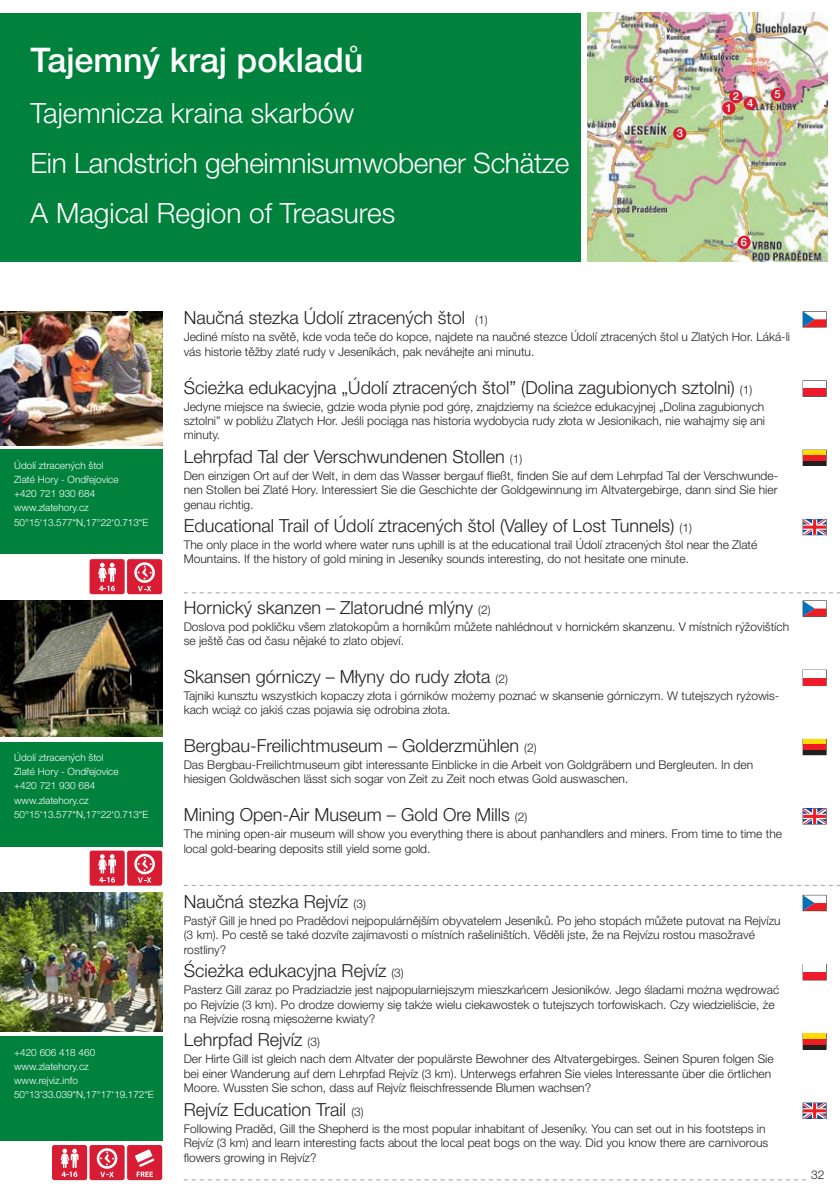
<style>
.page{position:relative;width:840px;height:1191px;background:#fff}
.page>*{position:absolute;margin:0;border:0;box-sizing:border-box;transform-origin:0 0}
.t1{font:500 34px "Helvetica Neue LT Pro";color:#fff}
.t2{font:300 28px/50px "Helvetica Neue LT Pro";letter-spacing:-.01em;color:#fff}
.t3{font:300 18px "Helvetica Neue LT Pro";color:#231f20}
.t4{font:300 12px/14.4px "Helvetica Neue LT Pro";color:#231f20}
.t5{font:500 11.2px "Helvetica Neue LT Pro";color:#fff}
.t6{font:300 10px/14px "Helvetica Neue LT Pro";color:#fff}
.s1{font-size:12px}
</style>
<div class="page">
<div style="left:0;top:13px;width:580px;height:248px;background:#00823d"></div>
<img style="left:587px;top:12px;width:239px;height:249px">
<div style="left:0;top:449px;width:162px;height:105px;background:#00823d"></div>
<div style="left:0;top:742px;width:162px;height:105px;background:#00823d"></div>
<div style="left:0;top:1036px;width:162px;height:105px;background:#00823d"></div>
<div style="left:802px;top:388px;width:23px;height:8px;background:#ee1b2c"></div>
<div style="left:802px;top:450px;width:23px;height:16px;border:1px solid #231f20"></div>
<div style="left:802px;top:460px;width:23px;height:5px;background:#231f20"></div>
<div style="left:802px;top:450px;width:23px;height:5px;background:#ffdc01"></div>
<div style="left:802px;top:455px;width:23px;height:5px;background:#ee1d23"></div>
<svg style="left:802px;top:312px;width:23px;height:15px"></svg>
<svg style="left:802px;top:519px;width:23px;height:16px"></svg>
<svg style="left:184px;top:592px;width:655px;height:1px"></svg>
<div style="left:802px;top:678px;width:23px;height:7px;background:#ee1b2c"></div>
<div style="left:802px;top:739px;width:23px;height:16px;border:1px solid #231f20"></div>
<div style="left:802px;top:749px;width:23px;height:5px;background:#231f20"></div>
<div style="left:802px;top:739px;width:23px;height:5px;background:#ffdc01"></div>
<div style="left:802px;top:744px;width:23px;height:5px;background:#ee1d23"></div>
<svg style="left:802px;top:601px;width:23px;height:15px"></svg>
<svg style="left:802px;top:808px;width:23px;height:16px"></svg>
<svg style="left:184px;top:885px;width:655px;height:1px"></svg>
<div style="left:802px;top:972px;width:23px;height:8px;background:#ee1b2c"></div>
<div style="left:802px;top:1044px;width:23px;height:5px;background:#231f20"></div>
<div style="left:802px;top:1034px;width:23px;height:5px;background:#ffdc01"></div>
<div style="left:802px;top:1039px;width:23px;height:5px;background:#ee1d23"></div>
<svg style="left:802px;top:895px;width:23px;height:15px"></svg>
<svg style="left:802px;top:1103px;width:23px;height:15px"></svg>
<svg style="left:184px;top:1179px;width:621px;height:1px"></svg>
<img style="left:0;top:311px;width:162px;height:135px">
<img style="left:0;top:892px;width:162px;height:139px">
<svg style="left:89px;top:559px;width:73px;height:35px;background:#e04c5e"></svg>
<svg style="left:90px;top:850px;width:72px;height:35px;background:#e04e60"></svg>
<svg style="left:52px;top:1145px;width:110px;height:35px;background:#e04c5e"></svg>
<div style="left:721px;top:101px;width:14px;height:14px;background:#d81c33;border-radius:50%"></div>
<div style="left:743px;top:97px;width:13px;height:13px;background:#d81c33;border-radius:50%"></div>
<div style="left:737px;top:236px;width:13px;height:13px;background:#d81c33;border-radius:50%"></div>
<div style="left:729px;top:90px;width:13px;height:13px;background:#d81c33;border-radius:50%"></div>
<div style="left:672px;top:127px;width:14px;height:13px;background:#d81c33;border-radius:50%"></div>
<div style="left:770px;top:88px;width:13px;height:13px;background:#d81c33;border-radius:50%"></div>
<img style="left:0;top:600px;width:162px;height:136px">
<h1 class="t1" style="left:31px;top:40px;width:334px">Tajemný kraj pokladů</h1>
<h2 class="t2" style="left:31px;top:87px;width:540px">Tajemnicza kraina skarbów<br>Ein Landstrich geheimnisumwobener Schätze<br>A Magical Region of Treasures</h2>
<p class="t5" style="left:676px;top:127px;width:8px">3</p>
<p class="t5" style="left:732px;top:90px;width:8px">2</p>
<p class="t5" style="left:725px;top:101px;width:8px">1</p>
<p class="t5" style="left:746px;top:97px;width:8px">4</p>
<p class="t5" style="left:773px;top:88px;width:8px">5</p>
<p class="t5" style="left:740px;top:235px;width:8px">6</p>
<p class="t6" style="left:14px;top:458px;width:136px">Údolí ztracených štol<br>Zlaté Hory - Ondřejovice<br>+420 721 930 684 www.zlatehory.cz<br>50°15‘13.577“N,17°22‘0.713“E</p>
<p class="t6" style="left:14px;top:750px;width:136px">Údolí ztracených štol<br>Zlaté Hory - Ondřejovice<br>+420 721 930 684 www.zlatehory.cz<br>50°15‘13.577“N,17°22‘0.713“E</p>
<p class="t6" style="left:14px;top:1045px;width:141px">+420 606 418 460 www.zlatehory.cz www.rejviz.info<br>50°13‘33.039“N,17°17‘19.172“E</p>
<h3 class="t3" style="left:184px;top:307px;width:305px">Naučná stezka Údolí ztracených štol <span class="s1">(1)</span></h3>
<p class="t4" style="left:184px;top:329px;width:607px">Jediné místo na světě, kde voda teče do kopce, najdete na naučné stezce Údolí ztracených štol u Zlatých Hor. Láká-li vás historie těžby zlaté rudy v Jeseníkách, pak neváhejte ani minutu.</p>
<h3 class="t3" style="left:184px;top:376px;width:569px">Ścieżka edukacyjna „Údolí ztracených štol” (Dolina zagubionych sztolni) <span class="s1">(1)</span></h3>
<p class="t4" style="left:184px;top:399px;width:582px;text-align:justify">Jedyne miejsce na świecie, gdzie woda płynie pod górę, znajdziemy na ścieżce edukacyjnej „Dolina zagubionych sztolni” w pobliżu Zlatych Hor. Jeśli pociąga nas historia wydobycia rudy złota w Jesionikach, nie wahajmy się ani minuty.</p>
<h3 class="t3" style="left:184px;top:445px;width:340px">Lehrpfad Tal der Verschwundenen Stollen <span class="s1">(1)</span></h3>
<p class="t4" style="left:184px;top:468px;width:595px;text-align:justify">Den einzigen Ort auf der Welt, in dem das Wasser bergauf fließt, finden Sie auf dem Lehrpfad Tal der Verschwunde&shy;nen Stollen bei Zlaté Hory. Interessiert Sie die Geschichte der Goldgewinnung im Altvatergebirge, dann sind Sie hier genau richtig.</p>
<h3 class="t3" style="left:184px;top:514px;width:509px">Educational Trail of Údolí ztracených štol (Valley of Lost Tunnels) <span class="s1">(1)</span></h3>
<p class="t4" style="left:184px;top:537px;width:575px">The only place in the world where water runs uphill is at the educational trail Údolí ztracených štol near the Zlaté<br>Mountains. If the history of gold mining in Jeseníky sounds interesting, do not hesitate one minute.</p>
<h3 class="t3" style="left:184px;top:596px;width:308px">Hornický skanzen – Zlatorudné mlýny <span class="s1">(2)</span></h3>
<p class="t4" style="left:184px;top:619px;width:606px">Doslova pod pokličku všem zlatokopům a horníkům můžete nahlédnout v hornickém skanzenu. V místních rýžovištích se ještě čas od času nějaké to zlato objeví.</p>
<h3 class="t3" style="left:184px;top:665px;width:325px">Skansen górniczy – Młyny do rudy złota <span class="s1">(2)</span></h3>
<p class="t4" style="left:184px;top:688px;width:596px">Tajniki kunsztu wszystkich kopaczy złota i górników możemy poznać w skansenie górniczym. W tutejszych ryżowis&shy;kach wciąż co jakiś czas pojawia się odrobina złota.</p>
<h3 class="t3" style="left:184px;top:734px;width:354px">Bergbau-Freilichtmuseum – Golderzmühlen <span class="s1">(2)</span></h3>
<p class="t4" style="left:184px;top:757px;width:570px">Das Bergbau-Freilichtmuseum gibt interessante Einblicke in die Arbeit von Goldgräbern und Bergleuten. In den hiesigen Goldwäschen lässt sich sogar von Zeit zu Zeit noch etwas Gold auswaschen.</p>
<h3 class="t3" style="left:184px;top:804px;width:345px">Mining Open-Air Museum – Gold Ore Mills <span class="s1">(2)</span></h3>
<p class="t4" style="left:184px;top:826px;width:599px">The mining open-air museum will show you everything there is about panhandlers and miners. From time to time the local gold-bearing deposits still yield some gold.</p>
<h3 class="t3" style="left:184px;top:890px;width:184px">Naučná stezka Rejvíz <span class="s1">(3)</span></h3>
<p class="t4" style="left:184px;top:913px;width:598px">Pastýř Gill je hned po Pradědovi nejpopulárnějším obyvatelem Jeseníků. Po jeho stopách můžete putovat na Rejvízu (3 km). Po cestě se také dozvíte zajímavosti o místních rašeliništích. Věděli jste, že na Rejvízu rostou masožravé rostliny?</p>
<h3 class="t3" style="left:184px;top:959px;width:221px">Ścieżka edukacyjna Rejvíz <span class="s1">(3)</span></h3>
<p class="t4" style="left:184px;top:982px;width:596px">Pasterz Gill zaraz po Pradziadzie jest najpopularniejszym mieszkańcem Jesioników. Jego śladami można wędrować po Rejvízie (3 km). Po drodze dowiemy się także wielu ciekawostek o tutejszych torfowiskach. Czy wiedzieliście, że na Rejvízie rosną mięsożerne kwiaty?</p>
<h3 class="t3" style="left:184px;top:1029px;width:138px">Lehrpfad Rejvíz <span class="s1">(3)</span></h3>
<p class="t4" style="left:184px;top:1051px;width:591px">Der Hirte Gill ist gleich nach dem Altvater der populärste Bewohner des Altvatergebirges. Seinen Spuren folgen Sie bei einer Wanderung auf dem Lehrpfad Rejvíz (3 km). Unterwegs erfahren Sie vieles Interessante über die örtlichen<br>Moore. Wussten Sie schon, dass auf Rejvíz fleischfressende Blumen wachsen?</p>
<h3 class="t3" style="left:184px;top:1098px;width:181px">Rejvíz Education Trail <span class="s1">(3)</span></h3>
<p class="t4" style="left:184px;top:1121px;width:585px">Following Praděd, Gill the Shepherd is the most popular inhabitant of Jeseníky. You can set out in his footsteps in<br>Rejvíz (3 km) and learn interesting facts about the local peat bogs on the way. Did you know there are carnivorous flowers growing in Rejvíz?</p>
<p class="t4" style="left:810px;top:1167px;width:15px">32</p>
</div>
